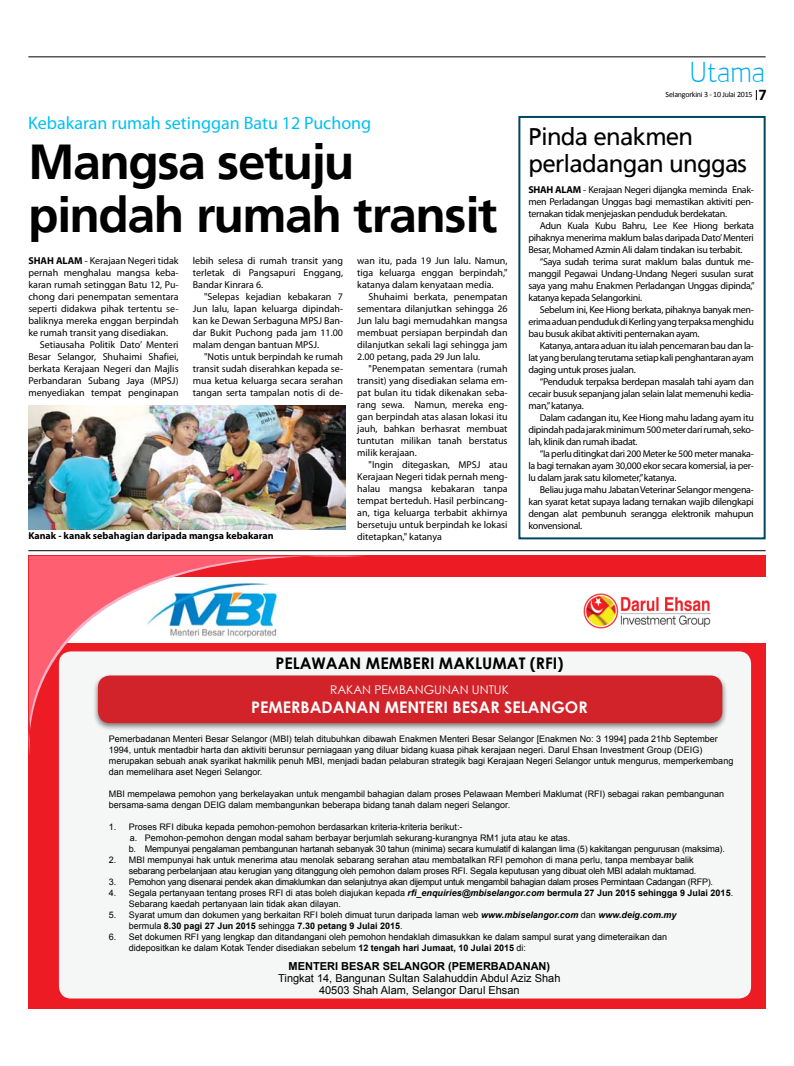
<style>
.page{position:relative;width:794px;height:1066px;background:#fff}
.page>*{position:absolute;margin:0;border:0;box-sizing:border-box;transform-origin:0 0}
.t1{font:700 49px/53px "Frutiger Linotype";letter-spacing:-.02em;color:#000}
.t2{font:28px "Engel Lightltd";color:#00aeef}
.t3{font:24px/27px "Frutiger Linotype";letter-spacing:-.03em;color:#000}
.t4{font:18px "Myriad Pro";color:#00c0f3}
.t5{font:700 16px "Century Gothic";color:#fff}
.t6{font:700 16px "Century Gothic";color:#000}
.t7{font:12px "Century Gothic";color:#fff}
.t8{font:11px/12px "Arial";color:#000;text-align:center}
.t9{font:700 11px "Arial";color:#000}
.t10{font:10px/12px "Myriad Pro";letter-spacing:-.01em;color:#000;text-align:justify}
.t11{font:700 10px "Myriad Pro";color:#000}
.t12{font:9px/11px "Arial";color:#000}
.t13{font:9px/11px "Arial";letter-spacing:-.02em;color:#000;text-align:right}
.t14{font:9px "Arial";letter-spacing:-.03em;color:#000}
.t15{font:8px "Calibri";letter-spacing:-.03em;color:#000}
.s1{font-weight:700}
.s2{font-weight:700;font-size:16.3px}
.s3{font-weight:700;font-style:italic}
</style>
<div class="page">
<hr style="left:28px;top:57px;width:737px;height:1px;background:#000">
<div style="left:28px;top:556px;width:737px;height:453px;background:#ed1c24"></div>
<div style="left:58px;top:577px;width:713px;height:66px;background:#fff"></div>
<img style="left:583px;top:593px;width:128px;height:36px">
<svg style="left:28px;top:551px;width:341px;height:200px"></svg>
<div style="left:59px;top:651px;width:692px;height:347px;background:#f5f6f6;border-radius:12px"></div>
<div style="left:92px;top:673px;width:640px;height:62px;background:#000;opacity:.5"></div>
<div style="left:98px;top:675px;width:624px;height:48px;background:#d2232a;border-radius:12px"></div>
<hr style="left:28px;top:550px;width:737px;height:1px;background:#000">
<div style="left:518px;top:116px;width:247px;height:423px;border:2px solid #004761"></div>
<img style="left:28px;top:405px;width:318px;height:124px">
<h2 class="t2" style="left:690px;top:62px;width:77px">Utama</h2>
<h3 class="t4" style="left:28px;top:112px;width:345px">Kebakaran rumah setinggan Batu 12 Puchong</h3>
<h1 class="t1" style="left:28px;top:135px;width:470px">Mangsa setuju pindah rumah transit</h1>
<p class="t10" style="left:28px;top:254px;width:152px"><span class="s1">SHAH ALAM</span> - Kerajaan Negeri tidak pernah menghalau mangsa keba&shy;karan rumah setinggan Batu 12, Pu&shy;chong dari penempatan sementara seperti didakwa pihak tertentu se&shy;baliknya mereka enggan berpindah ke rumah transit yang disediakan.</p>
<p class="t10" style="left:28px;top:338px;width:152px;text-indent:11px">Setiausaha Politik Dato’ Menteri Besar Selangor, Shuhaimi Shafiei, berkata Kerajaan Negeri dan Majlis Perbandaran Subang Jaya (MPSJ) menyediakan tempat penginapan</p>
<p class="t10" style="left:193px;top:254px;width:152px">lebih selesa di rumah transit yang terletak di Pangsapuri Enggang, Bandar Kinrara 6.</p>
<p class="t10" style="left:193px;top:290px;width:152px;text-indent:11px">"Selepas kejadian kebakaran 7<br>Jun lalu, lapan keluarga dipindah&shy;kan ke Dewan Serbaguna MPSJ Ban&shy;dar Bukit Puchong pada jam 11.00 malam dengan bantuan MPSJ.</p>
<p class="t10" style="left:193px;top:350px;width:152px;text-indent:11px">"Notis untuk berpindah ke rumah transit sudah diserahkan kepada se&shy;mua ketua keluarga secara serahan tangan serta tampalan notis di de-</p>
<p class="t11" style="left:28px;top:529px;width:247px">Kanak - kanak sebahagian daripada mangsa kebakaran</p>
<p class="t10" style="left:357px;top:254px;width:152px">wan itu, pada 19 Jun lalu. Namun, tiga keluarga enggan berpindah," katanya dalam kenyataan media.</p>
<p class="t10" style="left:357px;top:290px;width:152px;text-indent:11px">Shuhaimi berkata, penempatan sementara dilanjutkan sehingga 26<br>Jun lalu bagi memudahkan mangsa membuat persiapan berpindah dan dilanjutkan sekali lagi sehingga jam 2.00 petang, pada 29 Jun lalu.</p>
<p class="t10" style="left:357px;top:362px;width:152px;text-indent:11px">"Penempatan sementara (rumah transit) yang disediakan selama em&shy;pat bulan itu tidak dikenakan seba&shy;rang sewa. Namun, mereka eng&shy;gan berpindah atas alasan lokasi itu jauh, bahkan berhasrat membuat tuntutan milikan tanah berstatus milik kerajaan.</p>
<p class="t10" style="left:357px;top:458px;width:152px;text-indent:11px">"Ingin ditegaskan, MPSJ atau Kerajaan Negeri tidak pernah meng&shy;halau mangsa kebakaran tanpa tempat berteduh. Hasil perbincang&shy;an, tiga keluarga terbabit akhirnya bersetuju untuk berpindah ke lokasi ditetapkan," katanya</p>
<p class="t15" style="left:665px;top:90px;width:103px">Selangorkini 3 - 10 Julai 2015 <span class="s2">7</span></p>
<h3 class="t3" style="left:528px;top:123px;width:220px">Pinda enakmen perladangan unggas</h3>
<p class="t10" style="left:528px;top:184px;width:227px"><span class="s1">SHAH ALAM</span> - Kerajaan Negeri dijangka meminda Enak&shy;men Perladangan Unggas bagi memastikan aktiviti pen&shy;ternakan tidak menjejaskan penduduk berdekatan.</p>
<p class="t10" style="left:528px;top:220px;width:227px;text-indent:11px">Adun Kuala Kubu Bahru, Lee Kee Hiong berkata pihaknya menerima maklum balas daripada Dato’ Menteri Besar, Mohamed Azmin Ali dalam tindakan isu terbabit.</p>
<p class="t10" style="left:528px;top:256px;width:228px;text-indent:11px">“Saya sudah terima surat maklum balas duntuk me&shy;manggil Pegawai Undang-Undang Negeri susulan surat saya yang mahu Enakmen Perladangan Unggas dipinda,” katanya kepada Selangorkini.</p>
<p class="t10" style="left:528px;top:304px;width:227px;text-indent:11px">Sebelum ini, Kee Hiong berkata, pihaknya banyak men&shy;erima aduan penduduk di Kerling yang terpaksa menghidu bau busuk akibat aktiviti penternakan ayam.</p>
<p class="t10" style="left:528px;top:340px;width:227px;text-indent:11px">Katanya, antara aduan itu ialah pencemaran bau dan la&shy;lat yang berulang terutama setiap kali penghantaran ayam daging untuk proses jualan.</p>
<p class="t10" style="left:528px;top:376px;width:227px;text-indent:11px">“Penduduk terpaksa berdepan masalah tahi ayam dan cecair busuk sepanjang jalan selain lalat memenuhi kedia&shy;man,” katanya.</p>
<p class="t10" style="left:528px;top:412px;width:227px;text-indent:11px">Dalam cadangan itu, Kee Hiong mahu ladang ayam itu dipindah pada jarak minimum 500 meter dari rumah, seko&shy;lah, klinik dan rumah ibadat.</p>
<p class="t10" style="left:528px;top:448px;width:227px;text-indent:11px">“Ia perlu ditingkat dari 200 Meter ke 500 meter manaka&shy;la bagi ternakan ayam 30,000 ekor secara komersial, ia per&shy;lu dalam jarak satu kilometer,” katanya.</p>
<p class="t10" style="left:528px;top:484px;width:227px;text-indent:11px">Beliau juga mahu Jabatan Veterinar Selangor mengena&shy;kan syarat ketat supaya ladang ternakan wajib dilengkapi dengan alat pembunuh serangga elektronik mahupun konvensional.</p>
<h3 class="t6" style="left:275px;top:651px;width:289px">PELAWAAN MEMBERI MAKLUMAT (RFI)</h3>
<p class="t7" style="left:330px;top:681px;width:180px">RAKAN PEMBANGUNAN UNTUK</p>
<h3 class="t5" style="left:251px;top:695px;width:338px">PEMERBADANAN MENTERI BESAR SELANGOR</h3>
<p class="t12" style="left:109px;top:733px;width:626px">Pemerbadanan Menteri Besar Selangor (MBI) telah ditubuhkan dibawah Enakmen Menteri Besar Selangor [Enakmen No: 3 1994] pada 21hb September 1994, untuk mentadbir harta dan aktiviti berunsur perniagaan yang diluar bidang kuasa pihak kerajaan negeri. Darul Ehsan Investment Group (DEIG) merupakan sebuah anak syarikat hakmilik penuh MBI, menjadi badan pelaburan strategik bagi Kerajaan Negeri Selangor untuk mengurus, memperkembang dan memelihara aset Negeri Selangor.</p>
<p class="t12" style="left:109px;top:788px;width:617px">MBI mempelawa pemohon yang berkelayakan untuk mengambil bahagian dalam proses Pelawaan Memberi Maklumat (RFI) sebagai rakan pembangunan bersama-sama dengan DEIG dalam membangunkan beberapa bidang tanah dalam negeri Selangor.</p>
<p class="t12" style="left:129px;top:821px;width:597px;text-indent:-20px">1. Proses RFI dibuka kepada pemohon-pemohon berdasarkan kriteria-kriteria berikut:-<br>a. Pemohon-pemohon dengan modal saham berbayar berjumlah sekurang-kurangnya RM1 juta atau ke atas.<br>b. Mempunyai pengalaman pembangunan hartanah sebanyak 30 tahun (minima) secara kumulatif di kalangan lima (5) kakitangan pengurusan (maksima).</p>
<p class="t13" style="left:109px;top:854px;width:589px">2. MBI mempunyai hak untuk menerima atau menolak sebarang serahan atau membatalkan RFI pemohon di mana perlu, tanpa membayar balik sebarang perbelanjaan atau kerugian yang ditanggung oleh pemohon dalam proses RFI. Segala keputusan yang dibuat oleh MBI adalah muktamad.</p>
<p class="t14" style="left:109px;top:876px;width:605px">3. Pemohon yang disenarai pendek akan dimaklumkan dan selanjutnya akan dijemput untuk mengambil bahagian dalam proses Permintaan Cadangan (RFP).</p>
<p class="t12" style="left:129px;top:887px;width:606px;text-indent:-20px">4. Segala pertanyaan tentang proses RFI di atas boleh diajukan kepada <span class="s3">rfi_enquiries@mbiselangor.com</span> <span class="s1">bermula 27 Jun 2015 sehingga 9 Julai 2015</span>.<br>Sebarang kaedah pertanyaan lain tidak akan dilayan.</p>
<p class="t12" style="left:129px;top:909px;width:549px;text-indent:-20px">5. Syarat umum dan dokumen yang berkaitan RFI boleh dimuat turun daripada laman web <span class="s3">www.mbiselangor.com</span> dan <span class="s3">www.deig.com.my </span>bermula <span class="s1">8.30 pagi 27 Jun 2015</span> sehingga <span class="s1">7.30 petang 9 Julai 2015</span>.</p>
<p class="t12" style="left:129px;top:931px;width:540px;text-indent:-20px">6. Set dokumen RFI yang lengkap dan ditandangani oleh pemohon hendaklah dimasukkan ke dalam sampul surat yang dimeteraikan dan didepositkan ke dalam Kotak Tender disediakan sebelum <span class="s1">12 tengah hari Jumaat, 10 Julai 2015</span> di:</p>
<p class="t9" style="left:288px;top:959px;width:263px">MENTERI BESAR SELANGOR (PEMERBADANAN)</p>
<p class="t8" style="left:278px;top:972px;width:284px">Tingkat 14, Bangunan Sultan Salahuddin Abdul Aziz Shah<br>40503 Shah Alam, Selangor Darul Ehsan</p>
</div>
